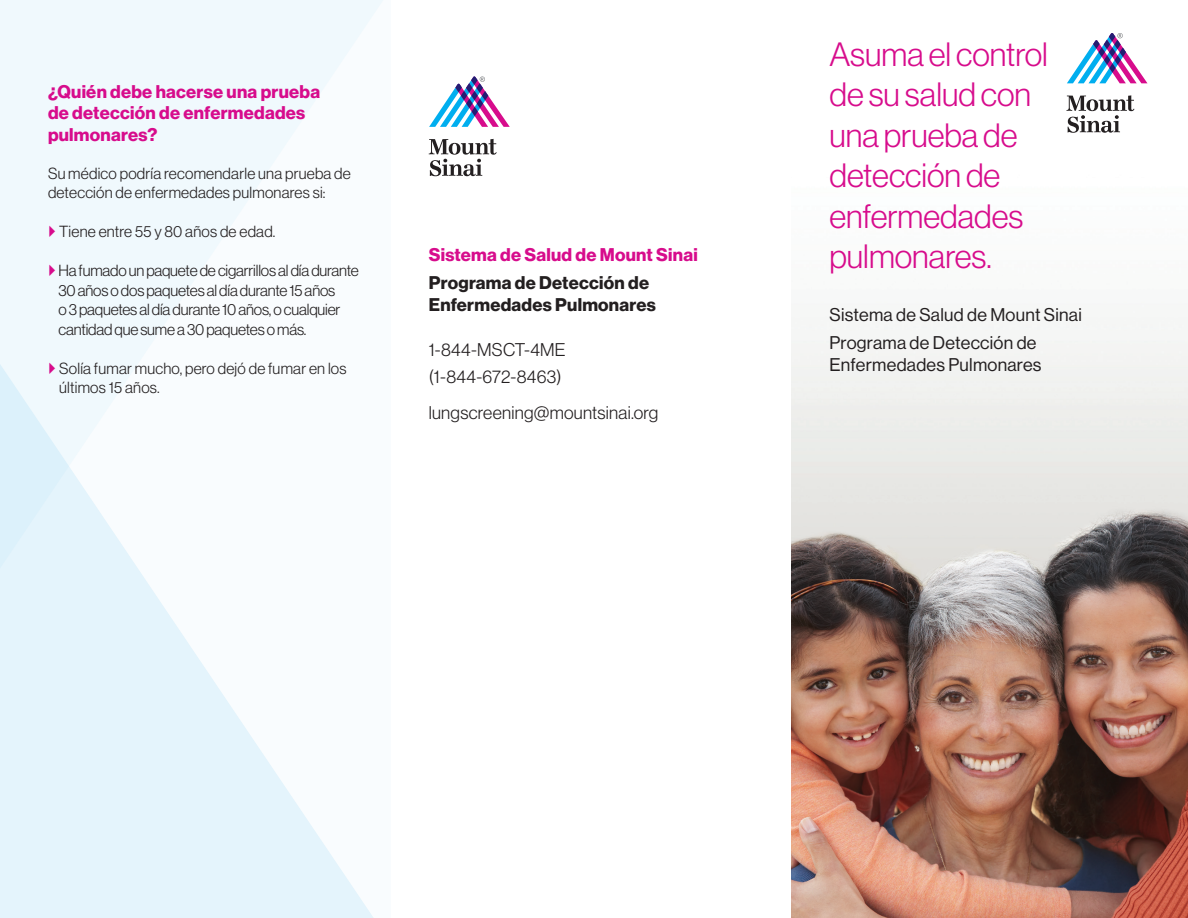
<style>
.page{position:relative;width:1188px;height:918px;background:#fff}
.page>*{position:absolute;margin:0;border:0;box-sizing:border-box;transform-origin:0 0}
.t1{font:33px/40.5px "N Haas Grotesk DS Std 45 Lt";color:#d70c8c}
.t2{font:18px/21.6px "N Haas Grotesk DS Std 75 Bd";letter-spacing:.015em;color:#d70c8c}
.t3{font:18px/21.6px "N Haas Grotesk DS Std 55 Rg";letter-spacing:.015em;color:#231f20}
.t4{font:18px "N Haas Grotesk DS Std 45 Lt";letter-spacing:.015em;color:#231f20}
.t5{font:18px/21.6px "N Haas Grotesk DS Std 75 Bd";letter-spacing:.015em;color:#231f20}
.t6{font:15.75px/19.5px "N Haas Grotesk DS Std 45 Lt";letter-spacing:.015em;color:#231f20}
.t7{font:15.75px/19.5px "N Haas Grotesk DS Std 45 Lt";letter-spacing:-.01em;color:#231f20}
</style>
<div class="page">
<img style="left:791px;top:82px;width:397px;height:836px">
<svg style="left:0;top:0;width:383px;height:345px;fill:#f0f9fd"></svg>
<svg style="left:0;top:345px;width:374px;height:573px"></svg>
<svg style="left:429px;top:139px;width:68px;height:37px"></svg>
<svg style="left:429px;top:77px;width:81px;height:50px"></svg>
<svg style="left:1066px;top:95px;width:68px;height:38px"></svg>
<svg style="left:1067px;top:33px;width:80px;height:50px"></svg>
<svg style="left:49px;top:225px;width:6px;height:12px"></svg>
<svg style="left:49px;top:264px;width:6px;height:12px"></svg>
<svg style="left:49px;top:362px;width:6px;height:12px"></svg>
<p class="t2" style="left:48px;top:81px;width:274px">¿Quién debe hacerse una prueba de detección de enfermedades pulmonares?</p>
<p class="t6" style="left:48px;top:163px;width:304px">Su médico podría recomendarle una prueba de detección de enfermedades pulmonares si:</p>
<p class="t6" style="left:59px;top:222px;width:218px">Tiene entre 55 y 80 años de edad.</p>
<p class="t7" style="left:58px;top:261px;width:302px">Ha fumado un paquete de cigarrillos al día durante 30 años o dos paquetes al día durante 15 años<br>o 3 paquetes al día durante 10 años, o cualquier cantidad que sume a 30 paquetes o más.</p>
<p class="t6" style="left:59px;top:358px;width:289px">Solía fumar mucho, pero dejó de fumar en los últimos 15 años.</p>
<p class="t2" style="left:429px;top:244px;width:270px">Sistema de Salud de Mount Sinai</p>
<p class="t5" style="left:429px;top:272px;width:229px">Programa de Detección de<br>Enfermedades Pulmonares</p>
<p class="t4" style="left:429px;top:339px;width:138px">1-844-MSCT-4ME</p>
<p class="t4" style="left:429px;top:366px;width:135px">(1-844-672-8463)</p>
<p class="t4" style="left:429px;top:402px;width:231px">lungscreening@mountsinai.org</p>
<p class="t1" style="left:830px;top:34px;width:220px">Asuma el control de su salud con una prueba de detección de enfermedades pulmonares.</p>
<p class="t3" style="left:830px;top:304px;width:254px">Sistema de Salud de Mount Sinai</p>
<p class="t3" style="left:830px;top:332px;width:214px">Programa de Detección de<br>Enfermedades Pulmonares</p>
</div>
